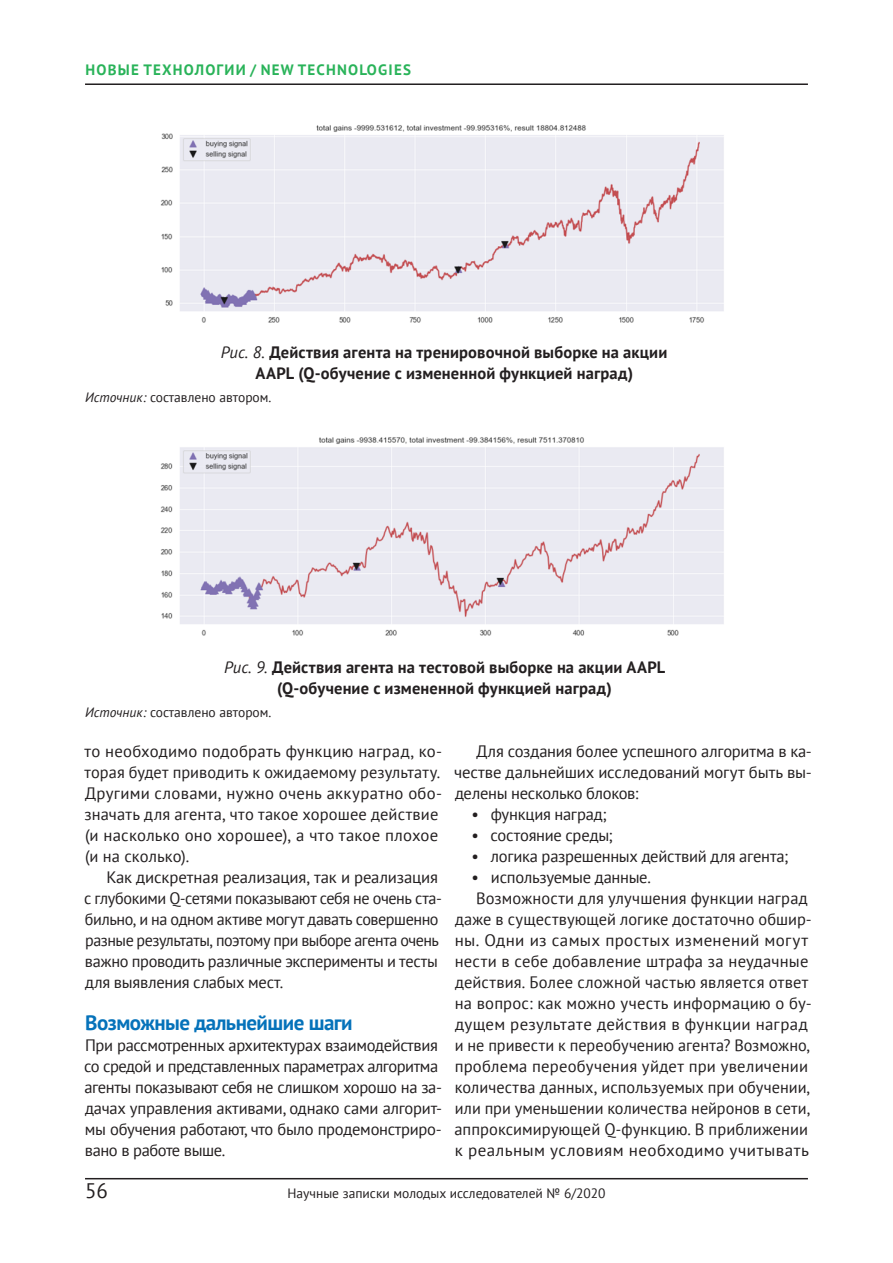
<style>
.page{position:relative;width:893px;height:1263px;background:#fff}
.page>*{position:absolute;margin:0;border:0;box-sizing:border-box;transform-origin:0 0}
.t1{font:700 21px "PT Sans";letter-spacing:-.025em;color:#0572ba}
.t2{font:21px "PT Sans";color:#231f20}
.t3{font:16.5px/21px "PT Sans";color:#231f20}
.t4{font:16.5px/21px "PT Sans";letter-spacing:-.02em;color:#231f20}
.t5{font:700 16.5px/21px "PT Sans";letter-spacing:.01em;color:#231f20;text-align:center}
.t6{font:16.5px "PT Sans";letter-spacing:.025em;color:#231f20}
.t7{font:16.5px "PT Sans";letter-spacing:.02em;color:#231f20}
.t8{font:700 15px "PT Sans";letter-spacing:.08em;color:#29b359}
.t9{font:13.5px "PT Sans";color:#231f20}
.s1{font-weight:400;font-style:italic}
.s2{font-style:italic}
</style>
<div class="page">
<hr style="left:85px;top:1178px;width:723px;height:1px;background:#231f20">
<hr style="left:85px;top:83px;width:723px;height:2px;background:#231f20">
<img style="left:160px;top:125px;width:564px;height:198px">
<img style="left:160px;top:437px;width:564px;height:199px">
<p class="t8" style="left:86px;top:60px;width:79px">НОВЫЕ ТЕХНОЛО</p>
<p class="t8" style="left:217px;top:60px;width:196px">ГИИ / NEW TECHNOLOGIES</p>
<p class="t5" style="left:221px;top:342px;width:448px"><span class="s1">Рис. 8.</span> Действия агента на тренировочной выборке на акции<br>AAPL (Q-обучение с измененной функцией наград)</p>
<p class="t9" style="left:85px;top:389px;width:188px"><span class="s2">Источник:</span> составлено автором.</p>
<p class="t5" style="left:224px;top:657px;width:443px"><span class="s1">Рис. 9.</span> Действия агента на тестовой выборке на акции AAPL (Q-обучение с измененной функцией наград)</p>
<p class="t9" style="left:85px;top:704px;width:188px"><span class="s2">Источник:</span> составлено автором.</p>
<p class="t3" style="left:84px;top:741px;width:359px">то необходимо подобрать функцию наград, ко&shy;торая будет приводить к ожидаемому результату.<br>Другими словами, нужно очень аккуратно обо&shy;значать для агента, что такое хорошее действие (и насколько оно хорошее), а что такое плохое (и на сколько).</p>
<p class="t4" style="left:84px;top:867px;width:359px;text-indent:22px">Как дискретная реализация, так и реализация с глубокими Q<span class="s2">-</span>сетями показывают себя не очень ста&shy;бильно, и на одном активе могут давать совершенно разные результаты, поэтому при выборе агента очень важно проводить различные эксперименты и тесты для выявления слабых мест.</p>
<p class="t1" style="left:85px;top:1009px;width:269px">Возможные дальнейшие шаги</p>
<p class="t4" style="left:84px;top:1035px;width:359px">При рассмотренных архитектурах взаимодействия со средой и представленных параметрах алгоритма агенты показывают себя не слишком хорошо на за&shy;дачах управления активами, однако сами алгорит&shy;мы обучения работают, что было продемонстриро&shy;вано в работе выше.</p>
<p class="t3" style="left:454px;top:741px;width:359px;text-align:justify;text-indent:22px">Для создания более успешного алгоритма в ка&shy;честве дальнейших исследований могут быть вы&shy;делены несколько блоков:</p>
<p class="t3" style="left:471px;top:804px;width:137px">• функция наград;</p>
<p class="t3" style="left:471px;top:825px;width:143px">• состояние среды;</p>
<p class="t3" style="left:471px;top:846px;width:318px">• логика разрешенных действий для агента;</p>
<p class="t4" style="left:471px;top:867px;width:181px">• используемые данные.</p>
<p class="t3" style="left:476px;top:888px;width:333px">Возможности для улучшения функции наград</p>
<p class="t3" style="left:455px;top:909px;width:358px">даже в существующей логике достаточно обшир-</p>
<p class="t7" style="left:455px;top:930px;width:355px">ны. Одни из самых простых изменений могут</p>
<p class="t3" style="left:455px;top:951px;width:355px">нести в себе добавление штрафа за неудачные</p>
<p class="t3" style="left:455px;top:972px;width:355px">действия. Более сложной частью является ответ</p>
<p class="t3" style="left:455px;top:993px;width:359px">на вопрос: как можно учесть информацию о бу-</p>
<p class="t3" style="left:455px;top:1014px;width:354px">дущем результате действия в функции наград</p>
<p class="t3" style="left:455px;top:1035px;width:357px">и не привести к переобучению агента? Возможно,</p>
<p class="t3" style="left:455px;top:1056px;width:355px">проблема переобучения уйдет при увеличении</p>
<p class="t3" style="left:455px;top:1077px;width:357px">количества данных, используемых при обучении,</p>
<p class="t3" style="left:455px;top:1098px;width:357px">или при уменьшении количества нейронов в сети,</p>
<p class="t3" style="left:454px;top:1119px;width:355px">аппроксимирующей Q<span class="s2">-</span>функцию. В приближении</p>
<p class="t6" style="left:455px;top:1140px;width:356px">к реальным условиям необходимо учитывать</p>
<p class="t2" style="left:85px;top:1177px;width:24px">56</p>
<p class="t9" style="left:287px;top:1185px;width:320px">Научные записки молодых исследователей № 6/2020</p>
</div>
